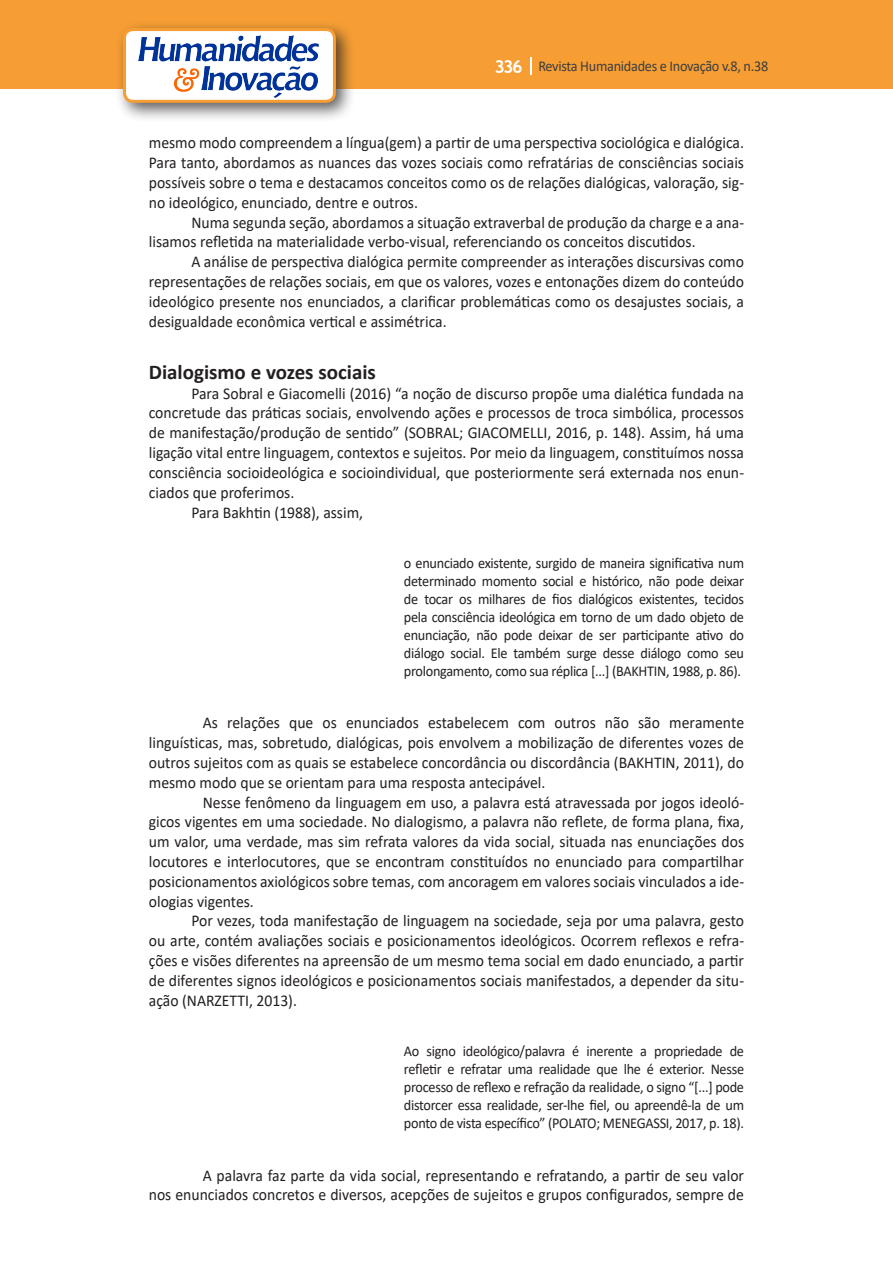
<style>
.page{position:relative;width:893px;height:1263px;background:#fff}
.page>*{position:absolute;margin:0;border:0;box-sizing:border-box;transform-origin:0 0}
.Titulo_2{font:700 21px "Calibri";color:#231f20}
.Texto{font:16.5px/19.8px "Calibri";color:#231f20;text-align:justify;scale:.95 1}
.citacao{font:15px/18px "Calibri";letter-spacing:-.02em;color:#231f20;text-align:justify;scale:.95 1}
.t1{font:15px "Calibri";letter-spacing:-.02em;color:#3e3e3f;scale:.95 1}
.s1{font-family:"Trebuchet MS";font-weight:700;font-size:18px;color:#fff}
</style>
<div class="page">
<div style="left:0;top:0;width:893px;height:88px;background:#f69e34"></div>
<svg style="left:530px;top:57px;width:2px;height:18px"></svg>
<div style="left:115px;top:20px;width:241px;height:103px;background:#231f20;opacity:.75"></div>
<div style="left:125px;top:30px;width:209px;height:71px;background:#fff;border-radius:9px"></div>
<img style="left:138px;top:35px;width:181px;height:62px">
<div style="left:123px;top:28px;width:213px;height:75px;border:3px solid #f69e34;border-radius:9px"></div>
<p class="t1" style="left:495px;top:56px;width:290px"><span class="s1">336</span> Revista Humanidades e Inovação v.8, n.38</p>
<p class="Texto" style="left:149px;top:133px;width:628px">mesmo modo compreendem a língua(gem) a partir de uma perspectiva sociológica e dialógica.<br>Para tanto, abordamos as nuances das vozes sociais como refratárias de consciências sociais possíveis sobre o tema e destacamos conceitos como os de relações dialógicas, valoração, sig&shy;no ideológico, enunciado, dentre e outros.</p>
<p class="Texto" style="left:149px;top:212px;width:628px;text-indent:43px">Numa segunda seção, abordamos a situação extraverbal de produção da charge e a ana&shy;lisamos refletida na materialidade verbo-visual, referenciando os conceitos discutidos.</p>
<p class="Texto" style="left:149px;top:251px;width:628px;text-indent:43px">A análise de perspectiva dialógica permite compreender as interações discursivas como representações de relações sociais, em que os valores, vozes e entonações dizem do conteúdo ideológico presente nos enunciados, a clarificar problemáticas como os desajustes sociais, a desigualdade econômica vertical e assimétrica.</p>
<p class="Titulo_2" style="left:149px;top:357px;width:229px">Dialogismo e vozes sociais</p>
<p class="Texto" style="left:149px;top:383px;width:628px;text-indent:43px">Para Sobral e Giacomelli (2016) “a noção de discurso propõe uma dialética fundada na concretude das práticas sociais, envolvendo ações e processos de troca simbólica, processos de manifestação/produção de sentido” (SOBRAL; GIACOMELLI, 2016, p. 148). Assim, há uma ligação vital entre linguagem, contextos e sujeitos. Por meio da linguagem, constituímos nossa consciência socioideológica e socioindividual, que posteriormente será externada nos enun&shy;ciados que proferimos.</p>
<p class="Texto" style="left:191px;top:502px;width:182px">Para Bakhtin (1988), assim,</p>
<p class="citacao" style="left:404px;top:554px;width:359px">o enunciado existente, surgido de maneira significativa num determinado momento social e histórico, não pode deixar de tocar os milhares de fios dialógicos existentes, tecidos pela consciência ideológica em torno de um dado objeto de enunciação, não pode deixar de ser participante ativo do diálogo social. Ele também surge desse diálogo como seu prolongamento, como sua réplica [...] (BAKHTIN, 1988, p. 86).</p>
<p class="Texto" style="left:149px;top:713px;width:628px;text-indent:54px">As relações que os enunciados estabelecem com outros não são meramente linguísticas, mas, sobretudo, dialógicas, pois envolvem a mobilização de diferentes vozes de outros sujeitos com as quais se estabelece concordância ou discordância (BAKHTIN, 2011), do mesmo modo que se orientam para uma resposta antecipável.</p>
<p class="Texto" style="left:149px;top:792px;width:628px;text-indent:54px">Nesse fenômeno da linguagem em uso, a palavra está atravessada por jogos ideoló&shy;gicos vigentes em uma sociedade. No dialogismo, a palavra não reflete, de forma plana, fixa, um valor, uma verdade, mas sim refrata valores da vida social, situada nas enunciações dos locutores e interlocutores, que se encontram constituídos no enunciado para compartilhar posicionamentos axiológicos sobre temas, com ancoragem em valores sociais vinculados a ide&shy;ologias vigentes.</p>
<p class="Texto" style="left:149px;top:911px;width:628px;text-indent:43px">Por vezes, toda manifestação de linguagem na sociedade, seja por uma palavra, gesto ou arte, contém avaliações sociais e posicionamentos ideológicos. Ocorrem reflexos e refra&shy;ções e visões diferentes na apreensão de um mesmo tema social em dado enunciado, a partir de diferentes signos ideológicos e posicionamentos sociais manifestados, a depender da situ&shy;ação (NARZETTI, 2013).</p>
<p class="citacao" style="left:404px;top:1042px;width:360px">Ao signo ideológico/palavra é inerente a propriedade de refletir e refratar uma realidade que lhe é exterior. Nesse processo de reflexo e refração da realidade, o signo “[...] pode distorcer essa realidade, ser-lhe fiel, ou apreendê-la de um ponto de vista específico” (POLATO; MENEGASSI, 2017, p. 18).</p>
<p class="Texto" style="left:149px;top:1165px;width:628px;text-align:right">A palavra faz parte da vida social, representando e refratando, a partir de seu valor<br>nos enunciados concretos e diversos, acepções de sujeitos e grupos configurados, sempre de</p>
</div>
